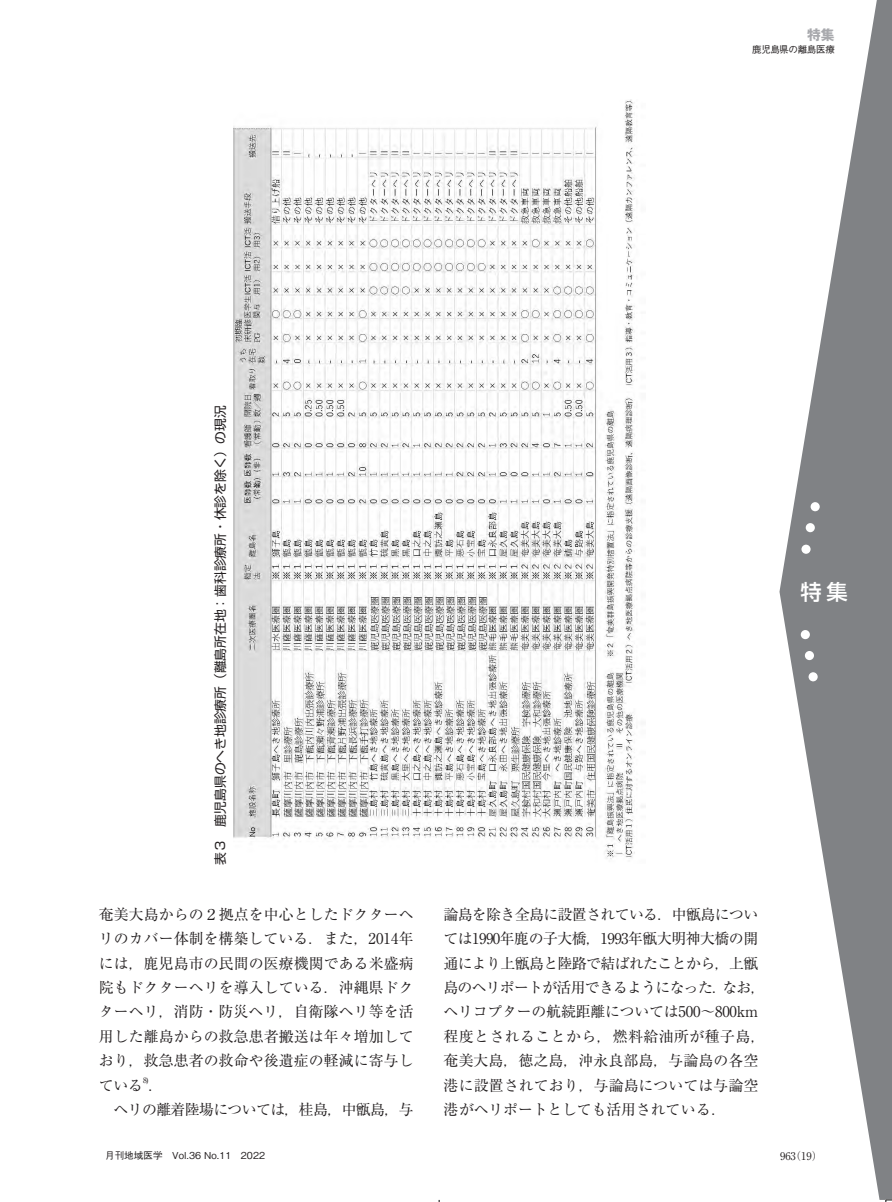
<style>
.page{position:relative;width:892px;height:1202px;background:#fff}
.page>*{position:absolute;margin:0;border:0;box-sizing:border-box;transform-origin:0 0}
.t1{font:500 21.3px "Shin Go Pro";color:#fff}
.t2{font:14.85px/24.5px "Ryumin Pro";letter-spacing:-.015em;color:#231f20;text-align:justify}
.t3{font:14.85px "Ryumin Pro";letter-spacing:-.045em;color:#231f20}
.t4{font:700 13.8px "Gothic MB101 Pro";color:#a8a9ad}
.t5{font:12.75px "Shin Go Pro";color:#231f20}
.t6{font:10.65px "Ryumin Pro";color:#231f20}
.t7{font:500 9.6px "Gothic BBB Pro";color:#231f20}
.t8{font:500 9.6px "Gothic BBB Pro";letter-spacing:-.045em;color:#231f20}
.t9{font:7.5px "Ryumin Pro";color:#231f20}
</style>
<div class="page">
<svg style="left:779px;top:0;width:112px;height:1200px;fill:#808285"></svg>
<div style="left:801px;top:545px;width:9px;height:9px;background:#fff;border-radius:50%"></div>
<div style="left:805px;top:523px;width:9px;height:9px;background:#fff;border-radius:50%"></div>
<div style="left:810px;top:502px;width:9px;height:9px;background:#fff;border-radius:50%"></div>
<div style="left:800px;top:630px;width:9px;height:9px;background:#fff;border-radius:50%"></div>
<div style="left:804px;top:651px;width:10px;height:9px;background:#fff;border-radius:50%"></div>
<div style="left:808px;top:672px;width:9px;height:9px;background:#fff;border-radius:50%"></div>
<img style="left:233px;top:99px;width:412px;height:760px">
<svg style="left:884px;top:1186px;width:8px;height:16px"></svg>
<p class="t4" style="left:807px;top:23px;width:29px">特集</p>
<p class="t8" style="left:752px;top:42px;width:84px">鹿児島県の離島医療</p>
<p class="t5" style="left:210px;top:865px;width:461px;rotate:-90deg">表３　鹿児島県のへき地診療所（離島所在地：歯科診療所・休診を除く）の現況</p>
<p class="t2" style="left:99px;top:901px;width:316px">奄美大島からの２拠点を中心としたドクターヘリのカバー体制を構築している．また，2014年には，鹿児島市の民間の医療機関である米盛病院もドクターヘリを導入している．沖縄県ドクターヘリ，消防・防災ヘリ，自衛隊ヘリ等を活用した離島からの救急患者搬送は年々増加しており，救急患者の救命や後遺症の軽減に寄与している．</p>
<p class="t9" style="left:143px;top:1074px;width:7px">8)</p>
<p class="t3" style="left:114px;top:1098px;width:301px">ヘリの離着陸場については，桂島，中甑島，与</p>
<p class="t2" style="left:443px;top:901px;width:324px;text-align:left">論島を除き全島に設置されている．中甑島については1990年鹿の子大橋，1993年甑大明神大橋の開通により上甑島と陸路で結ばれたことから，上甑島のヘリポートが活用できるようになった．なお，ヘリコプターの航続距離については500～800km程度とされることから，燃料給油所が種子島，奄美大島，徳之島，沖永良部島，与論島の各空港に設置されており，与論島については与論空港がヘリポートとしても活用されている．</p>
<h1 class="t1" style="left:800px;top:574px;width:49px">特集</h1>
<p class="t7" style="left:105px;top:1148px;width:161px">月刊地域医学　Vol.36 No.11　2022</p>
<p class="t6" style="left:780px;top:1148px;width:44px">963（19）</p>
</div>
